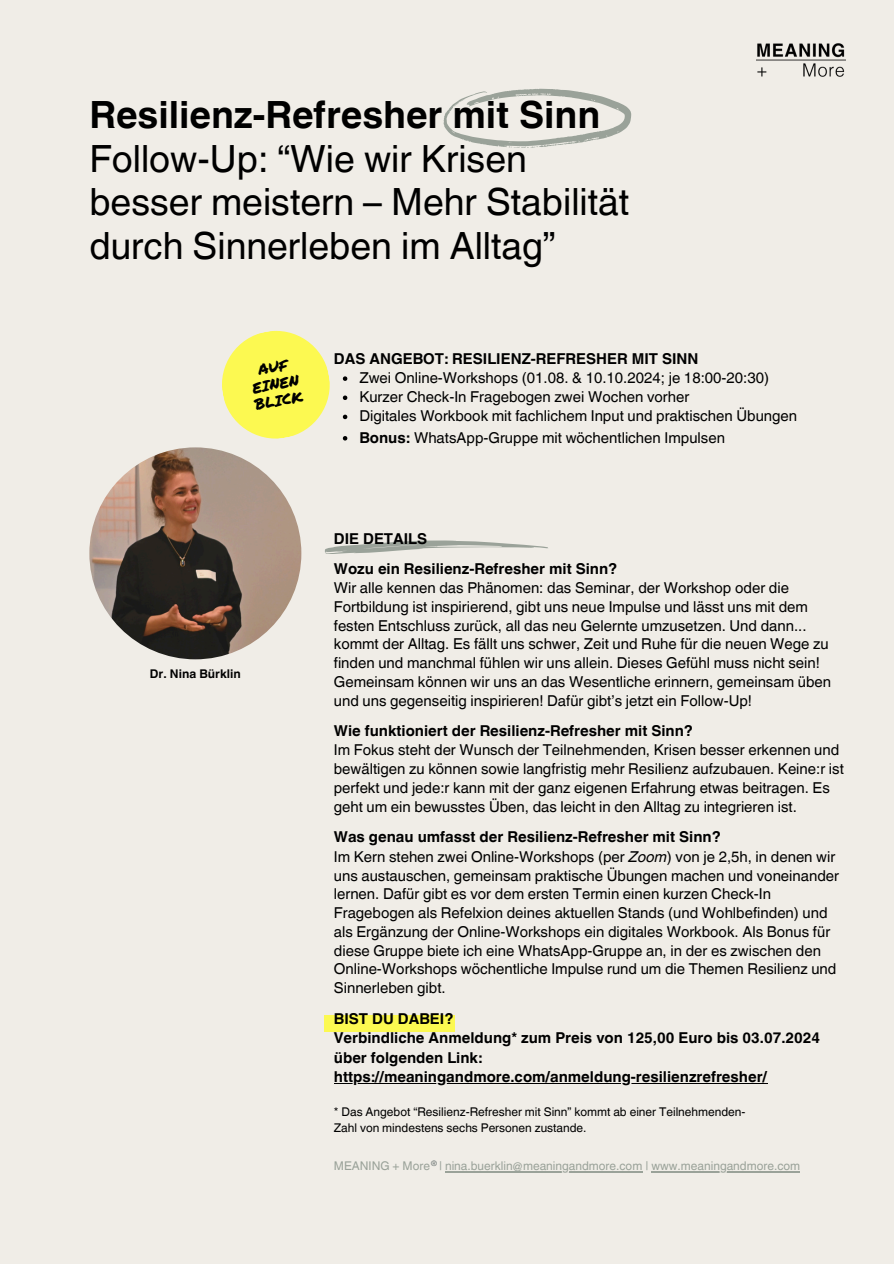
<style>
.page{position:relative;width:894px;height:1264px;background:#fff}
.page>*{position:absolute;margin:0;border:0;box-sizing:border-box;transform-origin:0 0}
.t1{font:37.5px/43.8px "Helvetica World";color:#000}
.t2{font:15px/18.8px "Helvetica World";color:#000}
.t3{font:700 15px/19.5px "Helvetica World";color:#000}
.t4{font:15px/16.8px "Permanent Marker";color:#000;text-align:center}
.t5{font:12px/16px "Helvetica World";color:#000}
.t6{font:12px "Helvetica World";color:#9aa299}
.t7{font:700 12px "Helvetica World";color:#000}
.t8{font:7.5px "Helvetica World";color:#67706f}
.s1{font-weight:700}
.s2{font-style:italic}
</style>
<div class="page">
<div style="left:0;top:0;width:893px;height:1263px;background:#f0ede7"></div>
<svg style="left:222px;top:330px;width:108px;height:109px"></svg>
<div style="left:324px;top:1015px;width:130px;height:17px;background:#fcf951"></div>
<svg style="left:325px;top:540px;width:223px;height:14px"></svg>
<img style="left:89px;top:447px;width:212px;height:212px;border-radius:50%">
<svg style="left:443px;top:88px;width:189px;height:60px"></svg>
<img style="left:756px;top:43px;width:88px;height:34px">
<hr style="left:334px;top:1083px;width:433px;height:1px;background:#000">
<hr style="left:445px;top:1171px;width:197px;height:1px;background:#9aa299">
<hr style="left:651px;top:1171px;width:149px;height:1px;background:#9aa299">
<svg style="left:343px;top:376px;width:4px;height:5px"></svg>
<svg style="left:343px;top:395px;width:4px;height:5px"></svg>
<svg style="left:343px;top:414px;width:4px;height:5px"></svg>
<svg style="left:343px;top:436px;width:4px;height:4px"></svg>
<h1 class="t1" style="left:89px;top:93px;width:541px"><span class="s1">Resilienz-Refresher mit Sinn<br></span>Follow-Up: “Wie wir Krisen besser meistern – Mehr Stabilität durch Sinnerleben im Alltag”</h1>
<p class="t4" style="left:247px;top:363px;width:50px;rotate:-10deg">AUF<br>EINEN<br>BLICK</p>
<h4 class="t3" style="left:334px;top:347px;width:366px">DAS ANGEBOT: RESILIENZ-REFRESHER MIT SINN</h4>
<p class="t2" style="left:359px;top:368px;width:411px">Zwei Online-Workshops (01.08. &amp; 10.10.2024; je 18:00-20:30)</p>
<p class="t2" style="left:359px;top:388px;width:331px">Kurzer Check-In Fragebogen zwei Wochen vorher</p>
<p class="t2" style="left:359px;top:407px;width:439px">Digitales Workbook mit fachlichem Input und praktischen Übungen</p>
<p class="t2" style="left:359px;top:428px;width:367px"><span class="s1">Bonus:</span> WhatsApp-Gruppe mit wöchentlichen Impulsen</p>
<h3 class="t7" style="left:150px;top:663px;width:92px">Dr. Nina Bürklin</h3>
<p class="t3" style="left:334px;top:527px;width:95px">DIE DETAILS</p>
<p class="t2" style="left:334px;top:560px;width:498px"><span class="s1">Wozu ein Resilienz-Refresher mit Sinn?<br></span>Wir alle kennen das Phänomen: das Seminar, der Workshop oder die Fortbildung ist inspirierend, gibt uns neue Impulse und lässt uns mit dem festen Entschluss zurück, all das neu Gelernte umzusetzen. Und dann... kommt der Alltag. Es fällt uns schwer, Zeit und Ruhe für die neuen Wege zu finden und manchmal fühlen wir uns allein. Dieses Gefühl muss nicht sein!<br>Gemeinsam können wir uns an das Wesentliche erinnern, gemeinsam üben und uns gegenseitig inspirieren! Dafür gibt’s jetzt ein Follow-Up!</p>
<p class="t2" style="left:334px;top:722px;width:511px"><span class="s1">Wie funktioniert der Resilienz-Refresher mit Sinn?<br></span>Im Fokus steht der Wunsch der Teilnehmenden, Krisen besser erkennen und bewältigen zu können sowie langfristig mehr Resilienz aufzubauen. Keine:r ist perfekt und jede:r kann mit der ganz eigenen Erfahrung etwas beitragen. Es geht um ein bewusstes Üben, das leicht in den Alltag zu integrieren ist.</p>
<p class="t2" style="left:334px;top:827px;width:506px"><span class="s1">Was genau umfasst der Resilienz-Refresher mit Sinn?<br></span>Im Kern stehen zwei Online-Workshops (per <span class="s2">Zoom</span>) von je 2,5h, in denen wir uns austauschen, gemeinsam praktische Übungen machen und voneinander lernen. Dafür gibt es vor dem ersten Termin einen kurzen Check-In Fragebogen als Refelxion deines aktuellen Stands (und Wohlbefinden) und als Ergänzung der Online-Workshops ein digitales Workbook. Als Bonus für diese Gruppe biete ich eine WhatsApp-Gruppe an, in der es zwischen den Online-Workshops wöchentliche Impulse rund um die Themen Resilienz und Sinnerleben gibt.</p>
<p class="t3" style="left:334px;top:1007px;width:487px">BIST DU DABEI?<br>Verbindliche Anmeldung* zum Preis von 125,00 Euro bis 03.07.2024 über folgenden Link:</p>
<h6 class="t3" style="left:334px;top:1065px;width:434px">https://meaningandmore.com/anmeldung-resilienzrefresher/</h6>
<p class="t5" style="left:334px;top:1104px;width:413px">* Das Angebot “Resilienz-Refresher mit Sinn” kommt ab einer Teilnehmenden-<br>Zahl von mindestens sechs Personen zustande.</p>
<h2 class="t6" style="left:334px;top:1158px;width:98px">MEANING + More</h2>
<h5 class="t8" style="left:430px;top:1159px;width:8px">®</h5>
<h2 class="t6" style="left:439px;top:1158px;width:362px">| nina.buerklin@meaningandmore.com | www.meaningandmore.com</h2>
</div>
